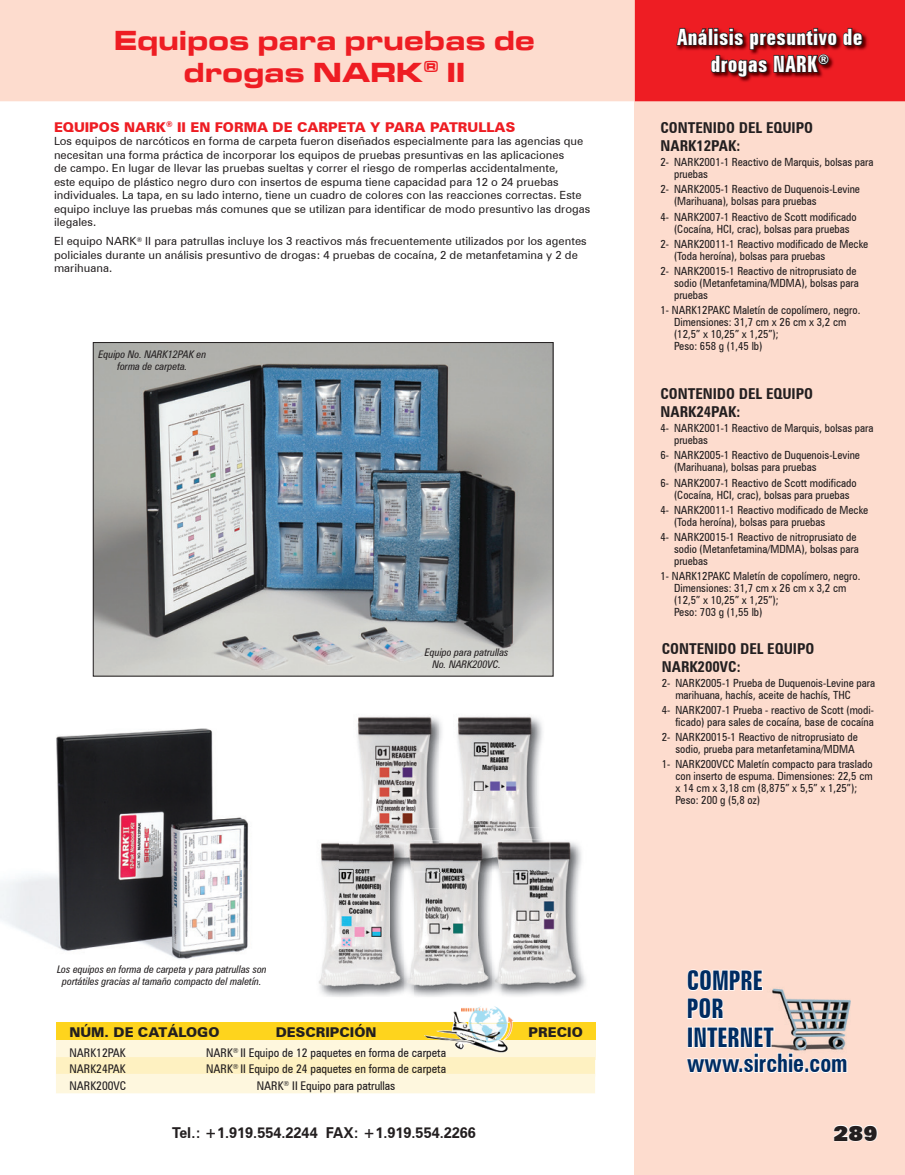
<style>
.page{position:relative;width:905px;height:1175px;background:#fff}
.page>*{position:absolute;margin:0;border:0;box-sizing:border-box;transform-origin:0 0}
.t1{font:28.5px/31.5px "Microgramma D Bold Exte";letter-spacing:.04em;color:#ee1d23;text-align:center;scale:.96 1}
.t2{font:700 extra-condensed 27px/28.5px "Zurich BT";color:#002c62;scale:.96 1}
.t3{font:700 condensed 25.5px "Zurich BT";color:#002c62;scale:.87 1}
.t4{font:700 extra-condensed 22.5px/27px "Zurich BT";letter-spacing:.02em;color:#fff;text-align:center}
.t5{font:900 21px "Zurich BT";color:#231f20}
.t6{font:700 condensed 15px/18px "Zurich BT";color:#231f20}
.t7{font:700 15px "Zurich BT";color:#231f20}
.t8{font:900 13.5px "Zurich BT";color:#ee1d23}
.t9{font:900 13.5px "Zurich BT";color:#231f20}
.t10{font:condensed 12px "Zurich BT";color:#231f20}
.t11{font:condensed 11.25px/12px "Zurich BT";color:#231f20}
.t12{font:11.25px/13.5px "Zurich BT";color:#231f20}
.t13{font:italic condensed 10.5px/12px "Zurich BT";color:#231f20;text-align:center}
</style>
<div class="page">
<div style="left:0;top:0;width:634px;height:101px;background:#fddcce"></div>
<div style="left:634px;top:88px;width:270px;height:1086px;background:#fddcce"></div>
<svg style="left:833px;top:1125px;width:45px;height:17px"></svg>
<svg style="left:634px;top:0;width:270px;height:101px;background:#d01e23"></svg>
<div style="left:56px;top:1022px;width:539px;height:19px;background:#fed41d"></div>
<div style="left:56px;top:1040px;width:539px;height:19px;background:#fef7de"></div>
<div style="left:56px;top:1057px;width:539px;height:19px;background:#fef1c1"></div>
<div style="left:56px;top:1073px;width:539px;height:20px;background:#fef7de"></div>
<img style="left:95px;top:344px;width:456px;height:330px">
<div style="left:93px;top:342px;width:460px;height:334px;border:1px solid #231f20"></div>
<img style="left:0;top:728px;width:249px;height:231px">
<img style="left:461px;top:1006px;width:28px;height:9px">
<svg style="left:453px;top:1011px;width:11px;height:11px"></svg>
<img style="left:426px;top:1022px;width:82px;height:18px">
<img style="left:445px;top:1040px;width:63px;height:12px">
<svg style="left:505px;top:1023px;width:6px;height:13px"></svg>
<img style="left:357px;top:716px;width:85px;height:112px">
<img style="left:457px;top:716px;width:86px;height:111px">
<img style="left:359px;top:828px;width:80px;height:13px">
<img style="left:318px;top:841px;width:95px;height:155px">
<img style="left:353px;top:841px;width:38px;height:31px">
<img style="left:459px;top:827px;width:83px;height:13px">
<img style="left:501px;top:841px;width:85px;height:155px">
<img style="left:502px;top:841px;width:48px;height:31px">
<img style="left:501px;top:839px;width:48px;height:32px">
<svg style="left:439px;top:828px;width:3px;height:12px"></svg>
<img style="left:391px;top:829px;width:22px;height:12px">
<img style="left:478px;top:828px;width:23px;height:165px">
<img style="left:413px;top:840px;width:65px;height:115px">
<img style="left:413px;top:955px;width:79px;height:42px">
<img style="left:439px;top:840px;width:11px;height:31px">
<img style="left:404px;top:872px;width:9px;height:124px">
<svg style="left:391px;top:871px;width:23px;height:1px"></svg>
<svg style="left:453px;top:871px;width:49px;height:1px"></svg>
<img style="left:771px;top:988px;width:79px;height:30px">
<svg style="left:687px;top:969px;width:76px;height:22px"></svg>
<svg style="left:686px;top:997px;width:162px;height:76px"></svg>
<h1 class="t1" style="left:115px;top:24px;width:439px">Equipos para pruebas de drogas NARK<sup>®</sup> II</h1>
<h3 class="t4" style="left:677px;top:24px;width:187px">Análisis presuntivo de drogas NARK<sup>®</sup></h3>
<p class="t8" style="left:54px;top:119px;width:463px">EQUIPOS NARK<sup>®</sup> II EN FORMA DE CARPETA Y PARA PATRULLAS</p>
<p class="t12" style="left:54px;top:134px;width:537px">Los equipos de narcóticos en forma de carpeta fueron diseñados especialmente para las agencias que necesitan una forma práctica de incorporar los equipos de pruebas presuntivas en las aplicaciones<br>de campo. En lugar de llevar las pruebas sueltas y correr el riesgo de romperlas accidentalmente,<br>este equipo de plástico negro duro con insertos de espuma tiene capacidad para 12 o 24 pruebas individuales. La tapa, en su lado interno, tiene un cuadro de colores con las reacciones correctas. Este equipo incluye las pruebas más comunes que se utilizan para identificar de modo presuntivo las drogas ilegales.</p>
<p class="t12" style="left:54px;top:234px;width:534px">El equipo NARK<sup>®</sup> II para patrullas incluye los 3 reactivos más frecuentemente utilizados por los agentes policiales durante un análisis presuntivo de drogas: 4 pruebas de cocaína, 2 de metanfetamina y 2 de marihuana.</p>
<p class="t13" style="left:99px;top:348px;width:109px">Equipo No. NARK12PAK en forma de carpeta.</p>
<h3 class="t6" style="left:660px;top:118px;width:154px">CONTENIDO DEL EQUIPO<br>NARK12PAK:</h3>
<p class="t11" style="left:674px;top:156px;width:201px;text-indent:-14px">2- NARK2001-1 Reactivo de Marquis, bolsas para pruebas</p>
<p class="t11" style="left:674px;top:183px;width:187px;text-indent:-14px">2- NARK2005-1 Reactivo de Duquenois-Levine (Marihuana), bolsas para pruebas</p>
<p class="t11" style="left:660px;top:210px;width:198px;text-align:center">4- NARK2007-1 Reactivo de Scott modificado (Cocaína, HCI, crac), bolsas para pruebas</p>
<p class="t11" style="left:674px;top:238px;width:196px;text-indent:-14px">2- NARK20011-1 Reactivo modificado de Mecke (Toda heroína), bolsas para pruebas</p>
<p class="t11" style="left:674px;top:265px;width:186px;text-indent:-14px">2- NARK20015-1 Reactivo de nitroprusiato de sodio (Metanfetamina/MDMA), bolsas para pruebas</p>
<p class="t11" style="left:674px;top:304px;width:188px;text-indent:-14px">1- NARK12PAKC Maletín de copolímero, negro.<br>Dimensiones: 31,7 cm x 26 cm x 3,2 cm (12,5” x 10,25” x 1,25”);<br>Peso: 658 g (1,45 lb)</p>
<h3 class="t6" style="left:660px;top:384px;width:154px">CONTENIDO DEL EQUIPO<br>NARK24PAK:</h3>
<p class="t11" style="left:674px;top:422px;width:201px;text-indent:-14px">4- NARK2001-1 Reactivo de Marquis, bolsas para pruebas</p>
<p class="t11" style="left:674px;top:449px;width:187px;text-indent:-14px">6- NARK2005-1 Reactivo de Duquenois-Levine (Marihuana), bolsas para pruebas</p>
<p class="t11" style="left:660px;top:476px;width:198px;text-align:center">6- NARK2007-1 Reactivo de Scott modificado (Cocaína, HCI, crac), bolsas para pruebas</p>
<p class="t11" style="left:674px;top:504px;width:196px;text-indent:-14px">4- NARK20011-1 Reactivo modificado de Mecke (Toda heroína), bolsas para pruebas</p>
<p class="t11" style="left:674px;top:531px;width:186px;text-indent:-14px">4- NARK20015-1 Reactivo de nitroprusiato de sodio (Metanfetamina/MDMA), bolsas para pruebas</p>
<p class="t11" style="left:674px;top:570px;width:188px;text-indent:-14px">1- NARK12PAKC Maletín de copolímero, negro.<br>Dimensiones: 31,7 cm x 26 cm x 3,2 cm (12,5” x 10,25” x 1,25”);<br>Peso: 703 g (1,55 lb)</p>
<p class="t13" style="left:425px;top:645px;width:85px">Equipo para patrullas<br>No. NARK200VC.</p>
<h3 class="t6" style="left:662px;top:639px;width:154px">CONTENIDO DEL EQUIPO<br>NARK200VC:</h3>
<p class="t11" style="left:675px;top:676px;width:201px;text-indent:-14px">2- NARK2005-1 Prueba de Duquenois-Levine para marihuana, hachís, aceite de hachís, THC</p>
<p class="t11" style="left:662px;top:704px;width:213px;text-align:right">4- NARK2007-1 Prueba - reactivo de Scott (modi&shy;ficado) para sales de cocaína, base de cocaína</p>
<p class="t11" style="left:662px;top:731px;width:197px;text-align:right">2- NARK20015-1 Reactivo de nitroprusiato de sodio, prueba para metanfetamina/MDMA</p>
<p class="t11" style="left:675px;top:758px;width:199px;text-indent:-14px">1- NARK200VCC Maletín compacto para traslado con inserto de espuma. Dimensiones: 22,5 cm x 14 cm x 3,18 cm (8,875” x 5,5” x 1,25”); Peso: 200 g (5,8 oz)</p>
<p class="t13" style="left:57px;top:963px;width:211px">Los equipos en forma de carpeta y para patrullas son portátiles gracias al tamaño compacto del maletín.</p>
<h2 class="t2" style="left:686px;top:966px;width:92px">COMPRE<br>POR<br>INTERNET</h2>
<h3 class="t3" style="left:687px;top:1047px;width:186px">www.sirchie.com</h3>
<p class="t9" style="left:69px;top:1023px;width:151px">NÚM. DE CATÁLOGO</p>
<p class="t9" style="left:276px;top:1023px;width:102px">DESCRIPCIÓN</p>
<p class="t9" style="left:528px;top:1023px;width:56px">PRECIO</p>
<p class="t10" style="left:69px;top:1045px;width:58px">NARK12PAK</p>
<p class="t10" style="left:206px;top:1045px;width:241px">NARK<sup>®</sup> II Equipo de 12 paquetes en forma de carpeta</p>
<p class="t10" style="left:69px;top:1061px;width:58px">NARK24PAK</p>
<p class="t10" style="left:206px;top:1061px;width:241px">NARK<sup>®</sup> II Equipo de 24 paquetes en forma de carpeta</p>
<p class="t10" style="left:69px;top:1078px;width:58px">NARK200VC</p>
<p class="t10" style="left:257px;top:1078px;width:140px">NARK<sup>®</sup> II Equipo para patrullas</p>
<h3 class="t7" style="left:172px;top:1124px;width:305px">Tel.: +1.919.554.2244 FAX: +1.919.554.2266</h3>
<h3 class="t5" style="left:833px;top:1120px;width:46px">289</h3>
</div>
